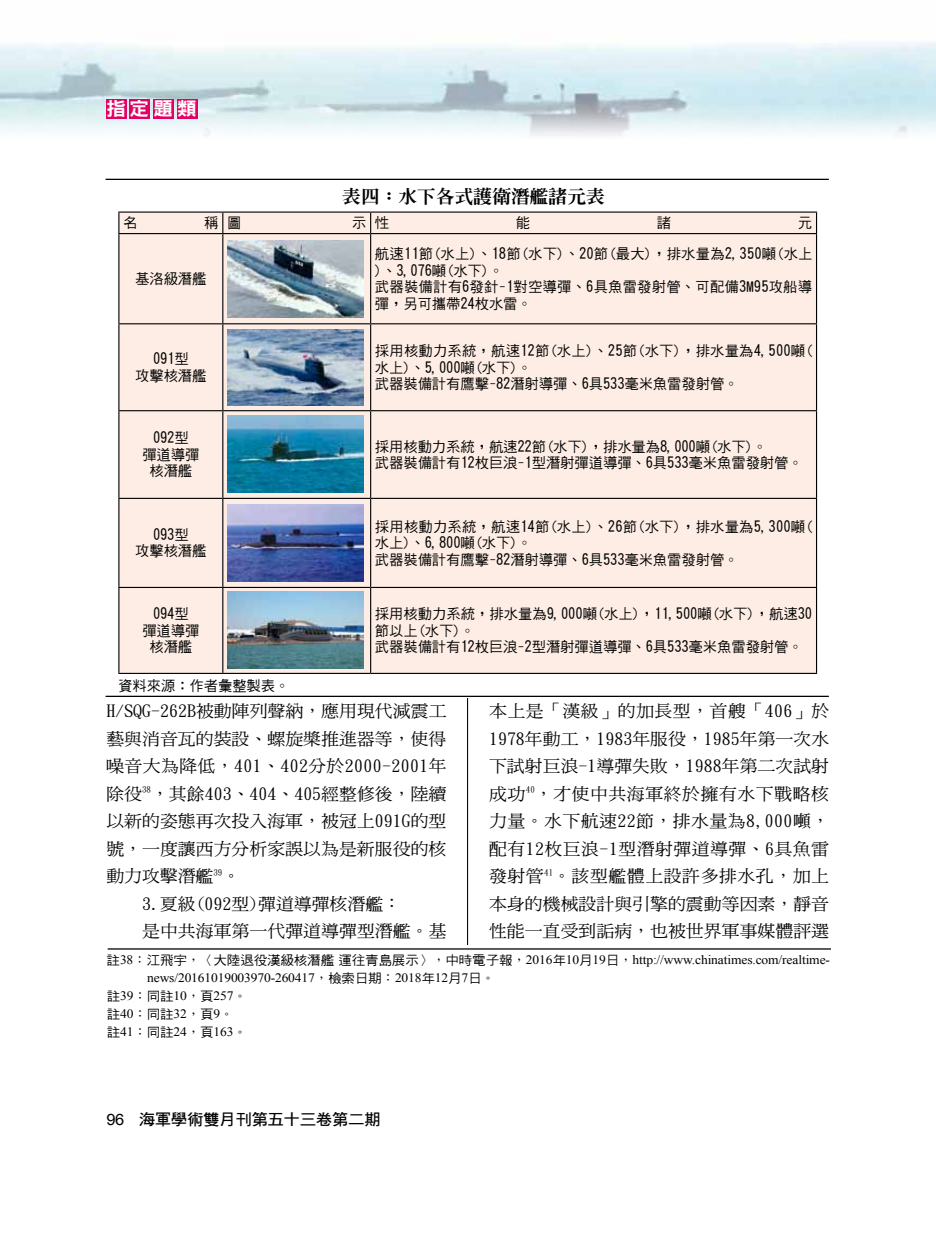
<style>
.page{position:relative;width:936px;height:1234px;background:#fff}
.page>*{position:absolute;margin:0;border:0;box-sizing:border-box;transform-origin:0 0}
.t1{font:18.6px "DFN Hei XB HK BF";color:#fff;scale:1.05 1}
.t2{font:800 17.85px "Inn Ming";color:#000;scale:1.05 1}
.t3{font:16.95px/27.5px "DF Ming Md HK BF";color:#000;text-align:justify;scale:1.05 1}
.t4{font:16.95px "DF Ming Md HK BF";letter-spacing:.02em;color:#000;scale:1.05 1}
.t5{font:15.6px "DF Hei Bd HK BF";letter-spacing:-.025em;color:#000;scale:1.05 1}
.t6{font:14.25px/16.5px "DF Hei Md HK BF";color:#000;text-align:center}
.t7{font:14.25px/16.5px "DF Hei Md HK BF";letter-spacing:.02em;color:#000}
.t8{font:12.9px "Times New Roman";letter-spacing:-.01em;color:#000;scale:1.05 1}
.s1{font-family:"DF Hei Md HK BF"}
.s2{font-family:"DF Kai Shu SB Estd BF"}
.s3{font-family:"Arial"}
</style>
<div class="page">
<img style="left:0;top:41px;width:935px;height:95px">
<hr style="left:467px;top:179px;width:1px;height:871px;background:#000">
<div style="left:106px;top:99px;width:20px;height:19px;background:#e50065"></div>
<div style="left:130px;top:99px;width:20px;height:19px;background:#e50065"></div>
<div style="left:153px;top:99px;width:21px;height:19px;background:#e50065"></div>
<div style="left:177px;top:99px;width:20px;height:19px;background:#e50065"></div>
<div style="left:119px;top:212px;width:696px;height:460px;background:#fdede4"></div>
<hr style="left:118px;top:211px;width:105px;height:1px;background:#000">
<svg style="left:118px;top:212px;width:1px;height:21px"></svg>
<hr style="left:223px;top:211px;width:147px;height:1px;background:#000">
<svg style="left:222px;top:212px;width:1px;height:21px"></svg>
<hr style="left:370px;top:211px;width:447px;height:1px;background:#000">
<svg style="left:370px;top:212px;width:1px;height:21px"></svg>
<hr style="left:815px;top:212px;width:2px;height:21px;background:#000">
<hr style="left:118px;top:233px;width:105px;height:1px;background:#000">
<hr style="left:118px;top:234px;width:1px;height:89px;background:#000">
<hr style="left:223px;top:233px;width:147px;height:1px;background:#000">
<hr style="left:222px;top:234px;width:1px;height:89px;background:#000">
<hr style="left:370px;top:233px;width:447px;height:1px;background:#000">
<hr style="left:370px;top:234px;width:1px;height:89px;background:#000">
<hr style="left:815px;top:234px;width:2px;height:89px;background:#000">
<hr style="left:118px;top:323px;width:105px;height:1px;background:#000">
<hr style="left:118px;top:324px;width:1px;height:86px;background:#000">
<hr style="left:223px;top:323px;width:147px;height:1px;background:#000">
<hr style="left:222px;top:324px;width:1px;height:86px;background:#000">
<hr style="left:370px;top:323px;width:447px;height:1px;background:#000">
<hr style="left:370px;top:324px;width:1px;height:86px;background:#000">
<hr style="left:815px;top:324px;width:2px;height:86px;background:#000">
<hr style="left:118px;top:410px;width:105px;height:1px;background:#000">
<hr style="left:118px;top:411px;width:1px;height:86px;background:#000">
<hr style="left:223px;top:410px;width:147px;height:1px;background:#000">
<hr style="left:222px;top:411px;width:1px;height:86px;background:#000">
<hr style="left:370px;top:410px;width:447px;height:1px;background:#000">
<hr style="left:370px;top:411px;width:1px;height:86px;background:#000">
<hr style="left:815px;top:411px;width:2px;height:86px;background:#000">
<hr style="left:118px;top:497px;width:105px;height:2px;background:#000">
<hr style="left:118px;top:499px;width:1px;height:87px;background:#000">
<hr style="left:223px;top:497px;width:147px;height:2px;background:#000">
<hr style="left:222px;top:499px;width:1px;height:87px;background:#000">
<hr style="left:370px;top:497px;width:447px;height:2px;background:#000">
<hr style="left:370px;top:499px;width:1px;height:87px;background:#000">
<hr style="left:815px;top:499px;width:2px;height:87px;background:#000">
<hr style="left:118px;top:586px;width:105px;height:2px;background:#000">
<hr style="left:118px;top:588px;width:1px;height:84px;background:#000">
<hr style="left:223px;top:586px;width:147px;height:2px;background:#000">
<hr style="left:222px;top:588px;width:1px;height:84px;background:#000">
<hr style="left:370px;top:586px;width:447px;height:2px;background:#000">
<hr style="left:370px;top:588px;width:1px;height:84px;background:#000">
<hr style="left:815px;top:588px;width:2px;height:84px;background:#000">
<hr style="left:118px;top:672px;width:105px;height:1px;background:#000">
<hr style="left:223px;top:672px;width:147px;height:1px;background:#000">
<hr style="left:370px;top:672px;width:447px;height:1px;background:#000">
<img style="left:227px;top:240px;width:136px;height:77px">
<img style="left:227px;top:329px;width:136px;height:77px">
<img style="left:227px;top:416px;width:136px;height:76px">
<img style="left:227px;top:504px;width:136px;height:77px">
<img style="left:227px;top:591px;width:136px;height:77px">
<hr style="left:106px;top:179px;width:722px;height:1px;background:#000">
<hr style="left:106px;top:695px;width:722px;height:1px;background:#000">
<div style="left:107px;top:944px;width:722px;height:106px;background:#fff"></div>
<hr style="left:108px;top:948px;width:722px;height:1px;background:#000">
<h1 class="t1" style="left:106px;top:99px;width:88px">指定題類</h1>
<p class="t2" style="left:342px;top:188px;width:252px">表四：水下各式護衛潛艦諸元表</p>
<p class="t6" style="left:123px;top:214px;width:16px">名</p>
<p class="t6" style="left:204px;top:214px;width:39px">稱圖</p>
<p class="t6" style="left:352px;top:214px;width:39px">示 性</p>
<p class="t6" style="left:516px;top:214px;width:16px">能</p>
<p class="t6" style="left:657px;top:214px;width:16px">諸</p>
<p class="t6" style="left:798px;top:214px;width:16px">元</p>
<p class="t6" style="left:135px;top:270px;width:73px">基洛級潛艦</p>
<p class="t7" style="left:375px;top:246px;width:439px">航速11節(水上)、18節(水下)、20節(最大)，排水量為2,350噸(水上)、3,076噸(水下)。<br>武器裝備計有6發針-1對空導彈、6具魚雷發射管、可配備3M95攻船導彈，另可攜帶24枚水雷。</p>
<p class="t6" style="left:135px;top:350px;width:73px">091型<br>攻擊核潛艦</p>
<p class="t6" style="left:375px;top:342px;width:439px;text-align:left">採用核動力系統，航速12節(水上)、25節(水下)，排水量為4,500噸(水上)、5,000噸(水下)。<br>武器裝備計有鷹擊-82潛射導彈、6具533毫米魚雷發射管。</p>
<p class="t6" style="left:142px;top:429px;width:58px">092型<br>彈道導彈核潛艦</p>
<p class="t6" style="left:375px;top:438px;width:429px;text-align:left">採用核動力系統，航速22節(水下)，排水量為8,000噸(水下)。<br>武器裝備計有12枚巨浪-1型潛射彈道導彈、6具533毫米魚雷發射管。</p>
<p class="t6" style="left:135px;top:526px;width:73px">093型<br>攻擊核潛艦</p>
<p class="t6" style="left:375px;top:518px;width:439px;text-align:left">採用核動力系統，航速14節(水上)、26節(水下)，排水量為5,300噸(水上)、6,800噸(水下)。<br>武器裝備計有鷹擊-82潛射導彈、6具533毫米魚雷發射管。</p>
<p class="t6" style="left:142px;top:605px;width:58px">094型<br>彈道導彈核潛艦</p>
<p class="t6" style="left:375px;top:605px;width:438px;text-align:left">採用核動力系統，排水量為9,000噸(水上)，11,500噸(水下)，航速30節以上(水下)。<br>武器裝備計有12枚巨浪-2型潛射彈道導彈、6具533毫米魚雷發射管。</p>
<p class="t6" style="left:118px;top:677px;width:172px">資料來源：作者彙整製表。</p>
<p class="t3" style="left:106px;top:697px;width:325px">H/SQG-262B被動陣列聲納，應用現代減震工</p>
<p class="t3" style="left:106px;top:724px;width:325px">藝與消音瓦的裝設、螺旋槳推進器等，使得</p>
<p class="t4" style="left:106px;top:757px;width:325px">噪音大為降低，401、402分於2000-2001年</p>
<p class="t3" style="left:106px;top:779px;width:325px">除役<sup>38</sup>，其餘403、404、405經整修後，陸續</p>
<p class="t3" style="left:106px;top:807px;width:325px">以新的姿態再次投入海軍，被冠上091G的型</p>
<p class="t3" style="left:106px;top:834px;width:325px">號，一度讓西方分析家誤以為是新服役的核</p>
<p class="t3" style="left:106px;top:862px;width:129px">動力攻擊潛艦<sup>39</sup>。</p>
<p class="t3" style="left:142px;top:889px;width:248px">3.夏級(092型)彈道導彈核潛艦：</p>
<p class="t3" style="left:142px;top:917px;width:291px">是中共海軍第一代彈道導彈型潛艦。基</p>
<p class="t3" style="left:489px;top:697px;width:325px">本上是「漢級」的加長型，首艘「406」於1978年動工，1983年服役，1985年第一次水下試射巨浪-1導彈失敗，1988年第二次試射成功<sup>40</sup>，才使中共海軍終於擁有水下戰略核力量。水下航速22節，排水量為8,000噸，配有12枚巨浪-1型潛射彈道導彈、6具魚雷發射管<sup>41</sup>。該型艦體上設許多排水孔，加上本身的機械設計與引擎的震動等因素，靜音性能一直受到詬病，也被世界軍事媒體評選</p>
<p class="t8" style="left:107px;top:950px;width:690px"><span class="s1">註</span>38<span class="s2">：</span><span class="s1">江飛宇</span><span class="s2">，〈</span><span class="s1">大陸退役漢級核潛艦運往青島展示</span><span class="s2">〉，</span><span class="s1">中時電子報</span><span class="s2">，</span>2016<span class="s1">年</span>10<span class="s1">月</span>19<span class="s1">日</span><span class="s2">，</span>http://www.chinatimes.com/realtime-</p>
<p class="t8" style="left:147px;top:968px;width:333px">news/20161019003970-260417<span class="s2">，</span><span class="s1">檢索日期</span><span class="s2">：</span>2018<span class="s1">年</span>12<span class="s1">月</span>7<span class="s1">日</span><span class="s2">。</span></p>
<p class="t8" style="left:107px;top:986px;width:135px"><span class="s1">註</span>39<span class="s2">：</span><span class="s1">同註</span>10<span class="s2">，</span><span class="s1">頁</span>257<span class="s2">。</span></p>
<p class="t8" style="left:107px;top:1004px;width:122px"><span class="s1">註</span>40<span class="s2">：</span><span class="s1">同註</span>32<span class="s2">，</span><span class="s1">頁</span>9<span class="s2">。</span></p>
<p class="t8" style="left:107px;top:1022px;width:135px"><span class="s1">註</span>41<span class="s2">：</span><span class="s1">同註</span>24<span class="s2">，</span><span class="s1">頁</span>163<span class="s2">。</span></p>
<p class="t5" style="left:106px;top:1111px;width:263px"><span class="s3">96</span> 海軍學術雙月刊第五十三卷第二期</p>
</div>
